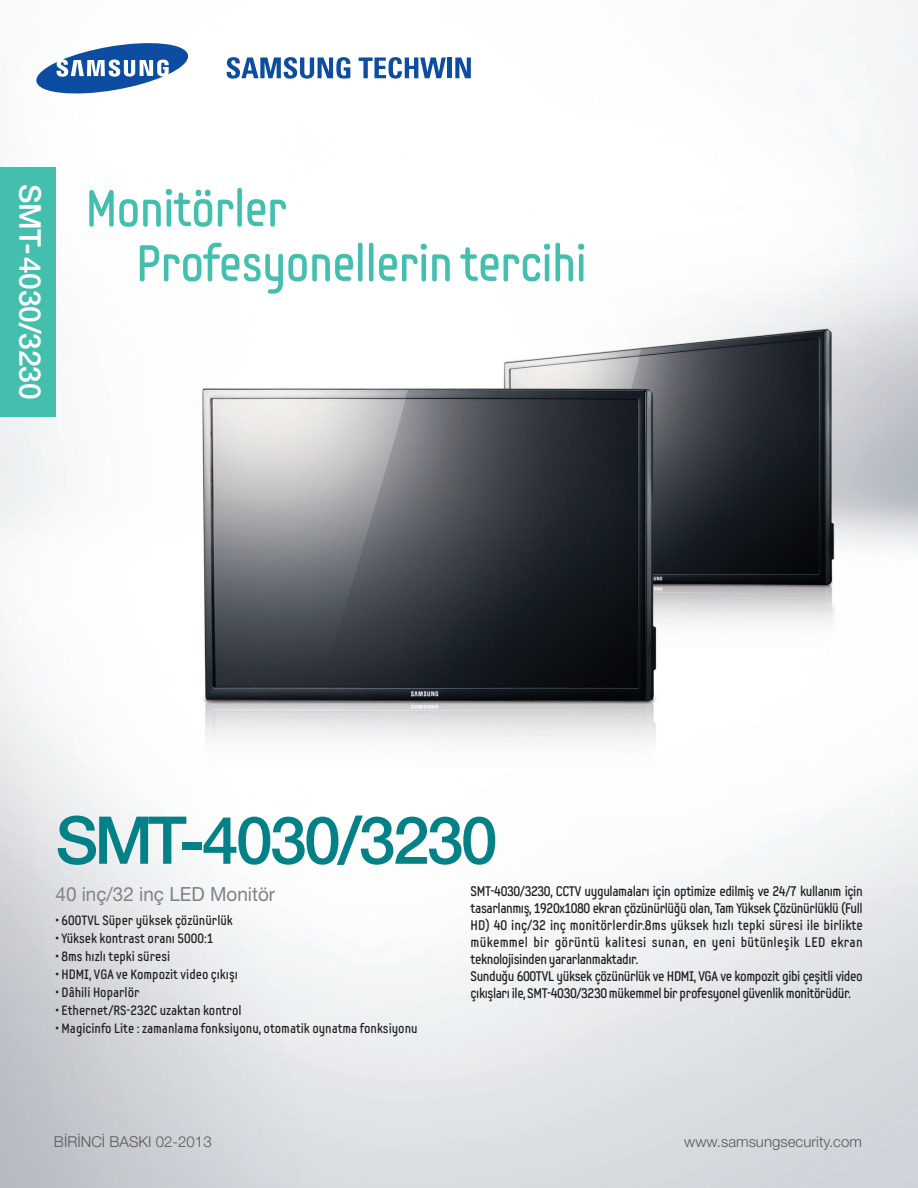
<style>
.page{position:relative;width:918px;height:1188px;background:#fff}
.page>*{position:absolute;margin:0;border:0;box-sizing:border-box;transform-origin:0 0}
.t1{font:66px "Helvetica Neue Medium si";letter-spacing:-.04em;color:#048087}
.t2{font:51px/54.8px "Samsung Imagination Condensed";letter-spacing:-.02em;color:#45bfad}
.t3{font:30px "Helvetica Neue Medium si";letter-spacing:-.005em;color:#fff}
.t4{font:19.5px "Helvetica Neue Roman si";color:#808285}
.t5{font:300 15px "Helvetica Neue";color:#57585a}
.t6{font:15px "Helvetica Neue Light si";color:#57585a}
.t7{font:13.95px/17px "Samsung Imagination Condensed";letter-spacing:-.03em;color:#231f20}
.t8{font:13.5px "Samsung Imagination Condensed";color:#231f20}
.s1{font-family:"Helvetica Neue";font-weight:300}
</style>
<div class="page">
<img style="left:0;top:0;width:918px;height:1188px">
<div style="left:0;top:167px;width:55px;height:250px;background:#45bfad"></div>
<svg style="left:226px;top:57px;width:125px;height:22px"></svg>
<svg style="left:359px;top:57px;width:87px;height:22px"></svg>
<div style="left:447px;top:57px;width:5px;height:21px;background:#0d4da1"></div>
<svg style="left:455px;top:57px;width:16px;height:21px"></svg>
<svg style="left:35px;top:40px;width:154px;height:57px"></svg>
<h3 class="t3" style="left:48px;top:184px;width:218px;rotate:90deg">SMT-4030/3230</h3>
<h2 class="t2" style="left:136px;top:181px;width:452px;text-indent:-50px">Monitörler<br>Profesyonellerin tercihi</h2>
<h1 class="t1" style="left:56px;top:801px;width:444px">SMT-4030/3230</h1>
<h3 class="t4" style="left:56px;top:882px;width:221px">40 inç/32 inç LED Monitör</h3>
<p class="t8" style="left:56px;top:912px;width:179px">• 600TVL Süper yüksek çözünürlük</p>
<p class="t8" style="left:56px;top:930px;width:159px">• Yüksek kontrast oranı 5000:1</p>
<p class="t8" style="left:56px;top:948px;width:116px">• 8ms hızlı tepki süresi</p>
<p class="t8" style="left:56px;top:966px;width:184px">• HDMI, VGA ve Kompozit video çıkışı</p>
<p class="t8" style="left:56px;top:984px;width:86px">• Dâhili Hoparlör</p>
<p class="t8" style="left:56px;top:1002px;width:188px">• Ethernet/RS-232C uzaktan kontrol</p>
<p class="t8" style="left:56px;top:1020px;width:364px">• Magicinfo Lite : zamanlama fonksiyonu, otomatik oynatma fonksiyonu</p>
<p class="t7" style="left:471px;top:883px;width:394px">SMT-4030/3230, CCTV uygulamaları için optimize edilmiş ve 24/7 kullanım için tasarlanmış, 1920x1080 ekran çözünürlüğü olan, Tam Yüksek Çözünürlüklü (Full HD) 40 inç/32 inç monitörlerdir.8ms yüksek hızlı tepki süresi ile birlikte mükemmel bir görüntü kalitesi sunan, en yeni bütünleşik LED ekran teknolojisinden yararlanmaktadır.<br>Sunduğu 600TVL yüksek çözünürlük ve HDMI, VGA ve kompozit gibi çeşitli video çıkışları ile, SMT-4030/3230 mükemmel bir profesyonel güvenlik monitörüdür.</p>
<p class="t6" style="left:54px;top:1133px;width:159px">BİRİNCİ BASKI <span class="s1">02-2013</span></p>
<p class="t5" style="left:684px;top:1133px;width:179px">www.samsungsecurity.com</p>
</div>
